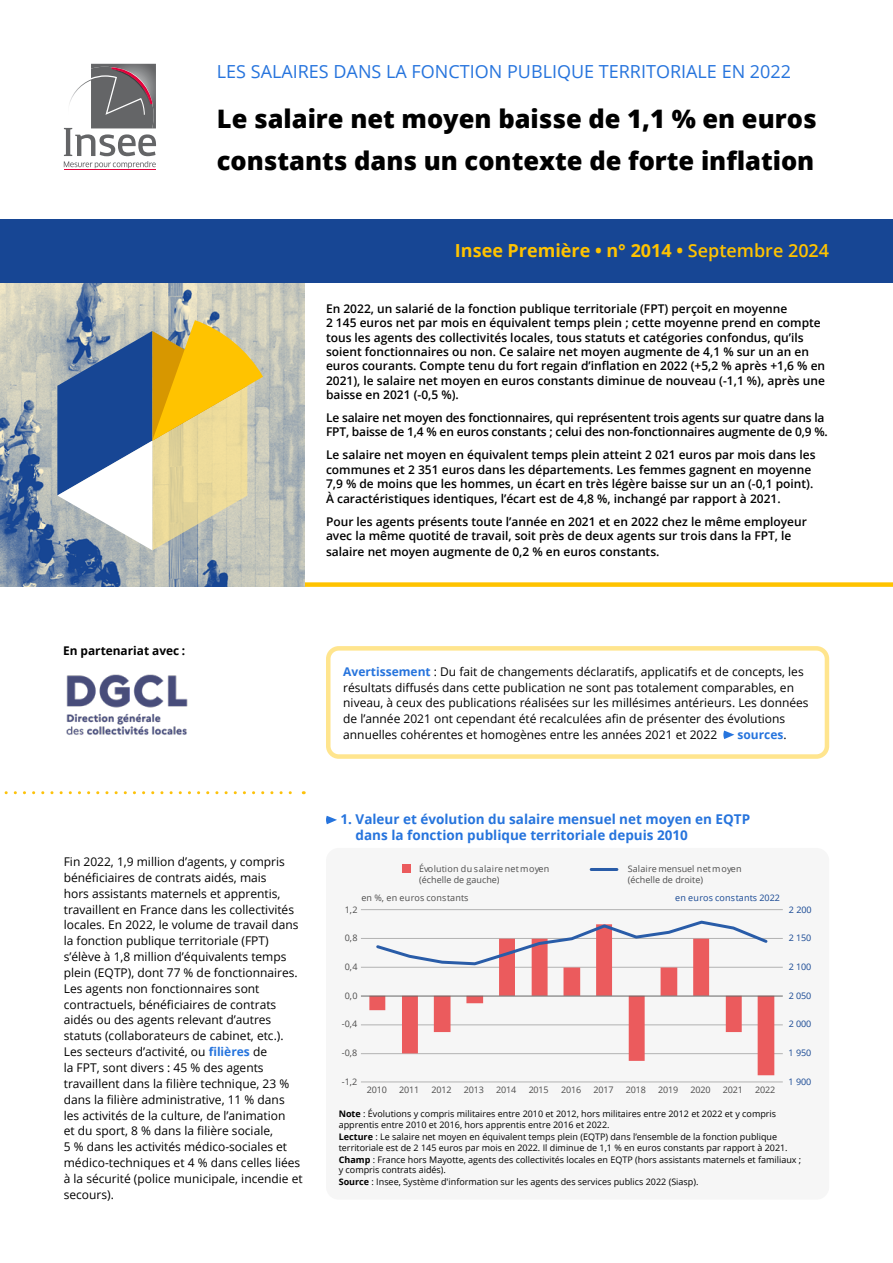
<style>
.page{position:relative;width:893px;height:1263px;background:#fff}
.page>*{position:absolute;margin:0;border:0;box-sizing:border-box;transform-origin:0 0}
.t1{font:800 25.5px/42px "Open Sans";color:#000}
.t2{font:18px "Open Sans";color:#2674dd}
.t3{font:700 18px "Open Sans";color:#ffc300}
.t4{font:700 13.5px/16.2px "Open Sans";color:#2674dd}
.t5{font:12px/15.9px "Open Sans";color:#000}
.t6{font:600 12px/14.4px "Open Sans";color:#000}
.t7{font:700 12px "Open Sans";color:#000}
.t8{font:700 12px "Open Sans";color:#2674dd}
.t9{font:9px/10.8px "Open Sans";color:#000}
.t10{font:9px/10.8px "Open Sans";color:#4d4c4c}
.t11{font:9px "Open Sans";letter-spacing:-.015em;color:#164793}
.t12{font:9px "Open Sans";letter-spacing:.025em;color:#164793}
.t13{font:9px "Open Sans";letter-spacing:.025em;color:#4d4c4c}
.s1{font-weight:600}
.s2{font-weight:700;color:#2674dd}
.s3{font-weight:400;color:#000}
.s4{font-weight:700}
</style>
<div class="page">
<hr style="left:64px;top:170px;width:92px;height:1px;background:#e2023b">
<svg style="left:64px;top:64px;width:92px;height:104px"></svg>
<div style="left:305px;top:582px;width:588px;height:5px;background:#ffc300"></div>
<img style="left:0;top:282px;width:305px;height:305px">
<svg style="left:57px;top:320px;width:206px;height:230px;background:#aead93"></svg>
<svg style="left:4px;top:791px;width:300px;height:3px"></svg>
<img style="left:66px;top:674px;width:122px;height:61px">
<svg style="left:723px;top:730px;width:11px;height:9px"></svg>
<div style="left:326px;top:646px;width:503px;height:113px;border:4px solid #ffe58e;border-radius:11px"></div>
<div style="left:326px;top:848px;width:503px;height:351px;background:#f6f6f6;border-radius:13px"></div>
<hr style="left:361px;top:909px;width:421px;height:1px;background:#b2b2b2">
<hr style="left:361px;top:938px;width:421px;height:1px;background:#b2b2b2">
<hr style="left:361px;top:967px;width:421px;height:1px;background:#b2b2b2">
<hr style="left:361px;top:1024px;width:421px;height:1px;background:#b2b2b2">
<hr style="left:361px;top:1053px;width:421px;height:1px;background:#b2b2b2">
<hr style="left:361px;top:1082px;width:421px;height:1px;background:#b2b2b2">
<svg style="left:369px;top:966px;width:405px;height:109px"></svg>
<svg style="left:374px;top:920px;width:396px;height:47px"></svg>
<hr style="left:361px;top:996px;width:421px;height:1px;background:#676767">
<hr style="left:591px;top:868px;width:26px;height:3px;background:#295ca8">
<div style="left:402px;top:864px;width:9px;height:9px;background:#eb5b5d"></div>
<svg style="left:326px;top:816px;width:11px;height:8px"></svg>
<div style="left:0;top:219px;width:893px;height:63px;background:#174694"></div>
<h2 class="t2" style="left:217px;top:59px;width:576px">LES SALAIRES DANS LA FONCTION PUBLIQUE TERRITORIALE EN 2022</h2>
<h1 class="t1" style="left:217px;top:96px;width:601px">Le salaire net moyen baisse de 1,1 % en euros constants dans un contexte de forte inflation</h1>
<h2 class="t3" style="left:455px;top:238px;width:376px">Insee Première • n° 2014 • <span class="s1">Septembre 2024</span></h2>
<p class="t6" style="left:326px;top:301px;width:501px">En 2022, un salarié de la fonction publique territoriale (FPT) perçoit en moyenne<br>2 145 euros net par mois en équivalent temps plein ; cette moyenne prend en compte tous les agents des collectivités locales, tous statuts et catégories confondus, qu’ils soient fonctionnaires ou non. Ce salaire net moyen augmente de 4,1 % sur un an en euros courants. Compte tenu du fort regain d’inflation en 2022 (+5,2 % après +1,6 % en 2021), le salaire net moyen en euros constants diminue de nouveau (-1,1 %), après une baisse en 2021 (-0,5 %).</p>
<p class="t6" style="left:326px;top:410px;width:503px">Le salaire net moyen des fonctionnaires, qui représentent trois agents sur quatre dans la<br>FPT, baisse de 1,4 % en euros constants ; celui des non-fonctionnaires augmente de 0,9 %.</p>
<p class="t6" style="left:326px;top:448px;width:491px">Le salaire net moyen en équivalent temps plein atteint 2 021 euros par mois dans les communes et 2 351 euros dans les départements. Les femmes gagnent en moyenne 7,9 % de moins que les hommes, un écart en très légère baisse sur un an (-0,1 point).<br>À caractéristiques identiques, l’écart est de 4,8 %, inchangé par rapport à 2021.</p>
<p class="t6" style="left:326px;top:514px;width:482px">Pour les agents présents toute l’année en 2021 et en 2022 chez le même employeur avec la même quotité de travail, soit près de deux agents sur trois dans la FPT, le</p>
<p class="t6" style="left:326px;top:545px;width:335px">salaire net moyen augmente de 0,2 % en euros constants.</p>
<p class="t7" style="left:63px;top:642px;width:124px">En partenariat avec :</p>
<p class="t5" style="left:64px;top:853px;width:240px">Fin 2022, 1,9 million d’agents, y compris bénéficiaires de contrats aidés, mais<br>hors assistants maternels et apprentis, travaillent en France dans les collectivités locales. En 2022, le volume de travail dans la fonction publique territoriale (FPT) s’élève à 1,8 million d’équivalents temps plein (EQTP), dont 77 % de fonctionnaires.<br>Les agents non fonctionnaires sont contractuels, bénéficiaires de contrats aidés ou des agents relevant d’autres statuts (collaborateurs de cabinet, etc.).<br>Les secteurs d’activité, ou <span class="s2">filières</span> de<br>la FPT, sont divers : 45 % des agents travaillent dans la filière technique, 23 % dans la filière administrative, 11 % dans les activités de la culture, de l’animation<br>et du sport, 8 % dans la filière sociale,<br>5 % dans les activités médico‑sociales et médico‑techniques et 4 % dans celles liées à la sécurité (police municipale, incendie et secours).</p>
<p class="t5" style="left:343px;top:663px;width:467px"><span class="s2">Avertissement</span> : Du fait de changements déclaratifs, applicatifs et de concepts, les résultats diffusés dans cette publication ne sont pas totalement comparables, en niveau, à ceux des publications réalisées sur les millésimes antérieurs. Les données de l’année 2021 ont cependant été recalculées afin de présenter des évolutions annuelles cohérentes et homogènes entre les années 2021 et 2022</p>
<p class="t8" style="left:737px;top:726px;width:51px">sources<span class="s3">.</span></p>
<p class="t4" style="left:356px;top:811px;width:396px;text-indent:-15px">1. Valeur et évolution du salaire mensuel net moyen en EQTP dans la fonction publique territoriale depuis 2010</p>
<p class="t10" style="left:419px;top:863px;width:132px">Évolution du salaire netmoyen (échelle de gauche)</p>
<p class="t10" style="left:628px;top:863px;width:115px">Salaire mensuel netmoyen (échelle de droite)</p>
<p class="t13" style="left:362px;top:892px;width:108px">en %, en euros constants</p>
<p class="t12" style="left:675px;top:892px;width:106px">en euros constants 2022</p>
<p class="t10" style="left:345px;top:903px;width:14px">1,2</p>
<p class="t11" style="left:789px;top:903px;width:24px">2 200</p>
<p class="t10" style="left:345px;top:932px;width:14px">0,8</p>
<p class="t11" style="left:789px;top:932px;width:24px">2 150</p>
<p class="t10" style="left:345px;top:961px;width:14px">0,4</p>
<p class="t11" style="left:789px;top:960px;width:24px">2 100</p>
<p class="t10" style="left:345px;top:990px;width:14px">0,0</p>
<p class="t11" style="left:789px;top:989px;width:24px">2 050</p>
<p class="t10" style="left:342px;top:1018px;width:17px">-0,4</p>
<p class="t11" style="left:789px;top:1018px;width:24px">2 000</p>
<p class="t10" style="left:342px;top:1047px;width:17px">-0,8</p>
<p class="t11" style="left:789px;top:1047px;width:24px">1 950</p>
<p class="t10" style="left:342px;top:1076px;width:17px">-1,2</p>
<p class="t10" style="left:367px;top:1084px;width:22px">2010</p>
<p class="t10" style="left:399px;top:1084px;width:22px">2011</p>
<p class="t10" style="left:432px;top:1084px;width:22px">2012</p>
<p class="t10" style="left:464px;top:1084px;width:22px">2013</p>
<p class="t10" style="left:496px;top:1084px;width:22px">2014</p>
<p class="t10" style="left:529px;top:1084px;width:22px">2015</p>
<p class="t10" style="left:561px;top:1084px;width:22px">2016</p>
<p class="t10" style="left:593px;top:1084px;width:22px">2017</p>
<p class="t10" style="left:626px;top:1084px;width:22px">2018</p>
<p class="t10" style="left:658px;top:1084px;width:22px">2019</p>
<p class="t10" style="left:690px;top:1084px;width:22px">2020</p>
<p class="t10" style="left:723px;top:1084px;width:22px">2021</p>
<p class="t10" style="left:755px;top:1084px;width:22px">2022</p>
<p class="t11" style="left:789px;top:1075px;width:24px">1 900</p>
<p class="t9" style="left:339px;top:1108px;width:439px"><span class="s4">Note</span> : Évolutions y compris militaires entre 2010 et 2012, hors militaires entre 2012 et 2022 et y compris apprentis entre 2010 et 2016, hors apprentis entre 2016 et 2022.</p>
<p class="t9" style="left:339px;top:1131px;width:450px"><span class="s4">Lecture</span> : Le salaire net moyen en équivalent temps plein (EQTP) dans l’ensemble de la fonction publique territoriale est de 2 145 euros par mois en 2022. Il diminue de 1,1 % en euros constants par rapport à 2021.</p>
<p class="t9" style="left:339px;top:1154px;width:464px"><span class="s4">Champ</span> : France hors Mayotte, agents des collectivités locales en EQTP (hors assistants maternels et familiaux ; y compris contrats aidés).</p>
<p class="t9" style="left:339px;top:1176px;width:361px"><span class="s4">Source</span> : Insee, Système d'information sur les agents des services publics 2022 (Siasp).</p>
</div>
